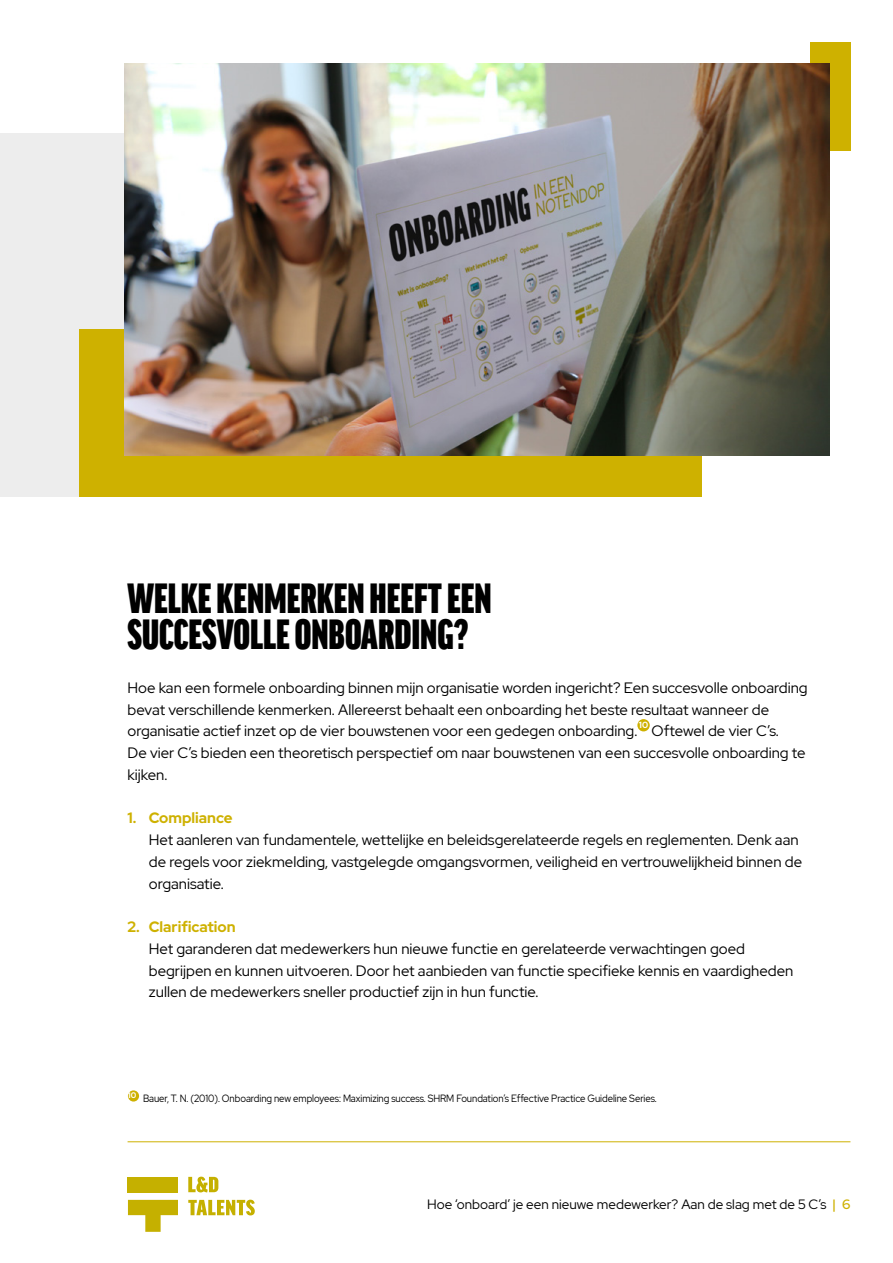
<style>
.page{position:relative;width:893px;height:1263px;background:#fff}
.page>*{position:absolute;margin:0;border:0;box-sizing:border-box;transform-origin:0 0}
.t1{font:900 extra-condensed 45px/36px "Good Headline Sc Offc Pro";color:#000}
.t2{font:15px/21.8px "Red Hat Display";color:#000}
.t3{font:700 15px "Red Hat Display";color:#ceb100}
.t4{font:13.5px "Red Hat Display";color:#000}
.t5{font:10.5px "Red Hat Display";letter-spacing:-.005em;color:#000;scale:.91 1}
.t6{font:700 9px "Red Hat Display";color:#fff}
.s1{font-weight:500;color:#ceb100}
</style>
<div class="page">
<div style="left:810px;top:43px;width:40px;height:108px;background:#ceb100"></div>
<hr style="left:128px;top:1141px;width:722px;height:1px;background:#ceb100">
<svg style="left:128px;top:1200px;width:50px;height:32px"></svg>
<div style="left:128px;top:1177px;width:50px;height:15px;background:#c5b000"></div>
<svg style="left:188px;top:1200px;width:67px;height:15px"></svg>
<svg style="left:188px;top:1177px;width:30px;height:15px"></svg>
<div style="left:637px;top:719px;width:13px;height:12px;background:#ceb100;border-radius:50%"></div>
<div style="left:0;top:133px;width:702px;height:363px;background:#ededed"></div>
<div style="left:79px;top:329px;width:623px;height:167px;background:#ceb100"></div>
<img style="left:125px;top:64px;width:704px;height:391px">
<div style="left:128px;top:1090px;width:11px;height:11px;background:#ceb100;border-radius:50%"></div>
<h1 class="t1" style="left:128px;top:582px;width:366px">WELKE KENMERKEN HEEFT EEN<br>SUCCESVOLLE ONBOARDING?</h1>
<p class="t2" style="left:128px;top:676px;width:682px">Hoe kan een formele onboarding binnen mijn organisatie worden ingericht? Een succesvolle onboarding bevat verschillende kenmerken. Allereerst behaalt een onboarding het beste resultaat wanneer de organisatie actief inzet op de vier bouwstenen voor een gedegen onboarding.</p>
<p class="t6" style="left:639px;top:719px;width:11px">10</p>
<p class="t2" style="left:128px;top:720px;width:680px;text-indent:524px">Oftewel de vier C’s.<br>De vier C’s bieden een theoretisch perspectief om naar bouwstenen van een succesvolle onboarding te kijken.</p>
<p class="t3" style="left:128px;top:808px;width:107px">1. Compliance</p>
<p class="t2" style="left:149px;top:829px;width:655px">Het aanleren van fundamentele, wettelijke en beleidsgerelateerde regels en reglementen. Denk aan de regels voor ziekmelding, vastgelegde omgangsvormen, veiligheid en vertrouwelijkheid binnen de organisatie.</p>
<p class="t3" style="left:128px;top:917px;width:110px">2. Clarification</p>
<p class="t2" style="left:149px;top:937px;width:646px">Het garanderen dat medewerkers hun nieuwe functie en gerelateerde verwachtingen goed begrijpen en kunnen uitvoeren. Door het aanbieden van functie specifieke kennis en vaardigheden zullen de medewerkers sneller productief zijn in hun functie.</p>
<p class="t5" style="left:128px;top:1091px;width:583px"><sup>10</sup> Bauer, T. N. (2010). Onboarding new employees: Maximizing success. SHRM Foundation’s Effective Practice Guideline Series.</p>
<p class="t4" style="left:427px;top:1195px;width:425px">Hoe ‘onboard’ je een nieuwe medewerker? Aan de slag met de 5 C’s <span class="s1">| 6</span></p>
</div>
